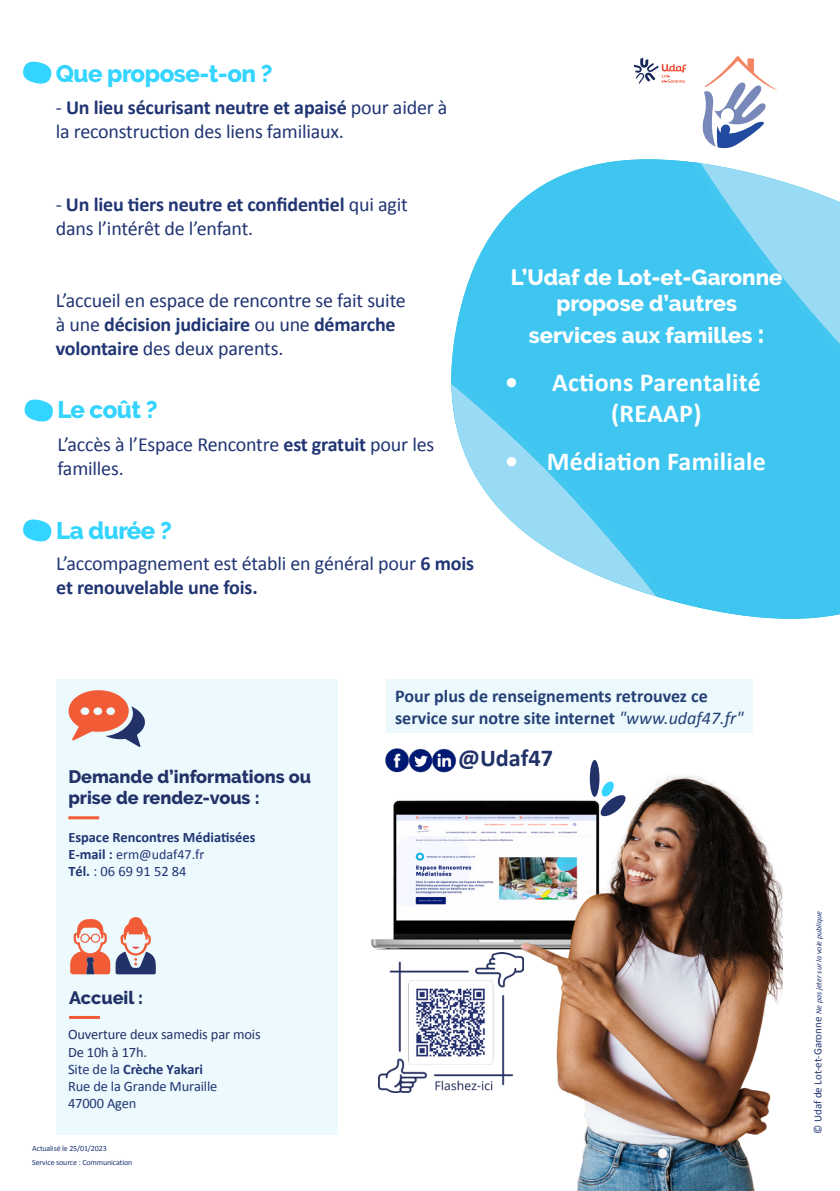
<style>
.page{position:relative;width:840px;height:1191px;background:#fff}
.page>*{position:absolute;margin:0;border:0;box-sizing:border-box;transform-origin:0 0}
.t1{font:700 26px/31.2px "Calibri";letter-spacing:.01em;color:#fff}
.t2{font:700 24.2px "Calibri";color:#223268}
.t3{font:800 24px "Raleway";letter-spacing:-.02em;color:#33d4ff}
.t4{font:800 22px "Raleway";color:#fff}
.t5{font:20px/24px "Calibri";letter-spacing:-.01em;color:#213574}
.t6{font:700 20px "Calibri";letter-spacing:-.01em;color:#213574}
.t7{font:700 18px "Calibri";color:#223268}
.t8{font:800 18px/21.6px "Raleway";color:#223268}
.t9{font:14.4px/17.2px "Calibri";letter-spacing:-.01em;color:#213574}
.t10{font:700 14.4px "Calibri";color:#213574}
.t11{font:14px "Calibri";color:#213574}
.t12{font:italic 8px "Calibri";color:#213574}
.t13{font:8px/14.4px "Calibri";letter-spacing:-.02em;color:#213675}
.s1{font-weight:700}
.s2{font-size:26px}
.s3{font-weight:700;font-size:14.4px}
.s4{color:#223268}
.s5{font-weight:400;font-style:italic}
.s6{font-style:normal;font-size:11px}
</style>
<div class="page">
<svg style="left:451px;top:159px;width:388px;height:460px;fill:#3ec6f0"></svg>
<svg style="left:23px;top:519px;width:28px;height:22px"></svg>
<div style="left:56px;top:679px;width:281px;height:455px;background:#ecf9fd"></div>
<hr style="left:68px;top:816px;width:31px;height:3px;background:#f15c36">
<svg style="left:68px;top:690px;width:77px;height:57px"></svg>
<svg style="left:702px;top:56px;width:74px;height:93px"></svg>
<hr style="left:69px;top:1016px;width:31px;height:3px;background:#f15c36">
<svg style="left:70px;top:917px;width:86px;height:57px"></svg>
<img style="left:371px;top:800px;width:144px;height:150px">
<img style="left:515px;top:760px;width:266px;height:431px">
<img style="left:378px;top:952px;width:144px;height:140px">
<div style="left:589px;top:760px;width:10px;height:37px;background:#223268;border-radius:50%"></div>
<svg style="left:598px;top:780px;width:28px;height:37px"></svg>
<svg style="left:24px;top:399px;width:29px;height:22px"></svg>
<svg style="left:23px;top:62px;width:28px;height:22px"></svg>
<div style="left:386px;top:679px;width:366px;height:54px;background:#ecf9fd"></div>
<img style="left:440px;top:748px;width:17px;height:25px">
<img style="left:416px;top:748px;width:24px;height:25px">
<img style="left:385px;top:748px;width:31px;height:25px">
<img style="left:413px;top:986px;width:73px;height:72px">
<svg style="left:633px;top:58px;width:53px;height:26px"></svg>
<p class="t3" style="left:56px;top:60px;width:218px">Que propose-t-on ?</p>
<p class="t5" style="left:56px;top:95px;width:393px">- <span class="s1">Un lieu sécurisant neutre et apaisé</span> pour aider à la reconstruction des liens familiaux.</p>
<p class="t5" style="left:56px;top:191px;width:353px">- <span class="s1">Un lieu tiers neutre et confidentiel</span> qui agit dans l’intérêt de l’enfant.</p>
<p class="t5" style="left:56px;top:287px;width:351px">L’accueil en espace de rencontre se fait suite à une <span class="s1">décision judiciaire</span> ou une <span class="s1">démarche volontaire</span> des deux parents.</p>
<p class="t3" style="left:57px;top:396px;width:102px">Le coût ?</p>
<p class="t5" style="left:57px;top:432px;width:378px">L’accès à l’Espace Rencontre <span class="s1">est gratuit</span> pour les familles.</p>
<p class="t3" style="left:56px;top:517px;width:117px">La durée ?</p>
<p class="t5" style="left:56px;top:551px;width:419px">L’accompagnement est établi en général pour <span class="s1">6 mois</span></p>
<p class="t6" style="left:56px;top:573px;width:203px">et renouvelable une fois.</p>
<p class="t4" style="left:510px;top:265px;width:273px">L’Udaf de Lot-et-Garonne</p>
<p class="t4" style="left:556px;top:291px;width:182px">propose d’autres</p>
<p class="t4" style="left:528px;top:322px;width:237px">services aux familles <span class="s2">:</span></p>
<p class="t1" style="left:611px;top:366px;width:151px;text-indent:-106px">• Actions Parentalité (REAAP)</p>
<p class="t1" style="left:505px;top:445px;width:262px">• Médiation Familiale</p>
<p class="t8" style="left:68px;top:765px;width:244px">Demande d’informations ou prise de rendez-vous :</p>
<p class="t10" style="left:68px;top:826px;width:188px">Espace Rencontres Médiatisées</p>
<p class="t11" style="left:68px;top:844px;width:137px"><span class="s3">E-mail :</span> erm@udaf47.fr</p>
<p class="t9" style="left:68px;top:862px;width:120px"><span class="s1">Tél.</span> : 06 69 91 52 84</p>
<p class="t8" style="left:69px;top:986px;width:75px">Accueil :</p>
<p class="t9" style="left:68px;top:1025px;width:194px"><span class="s4">Ouverture deux samedis par mois<br>De 10h à 17h.<br></span>Site de la <span class="s1">Crèche Yakari<br></span>Rue de la Grande Muraille<br>47000 Agen</p>
<p class="t13" style="left:32px;top:1141px;width:101px">Actualisé le 25/01/2023<br>Service source : Communication</p>
<p class="t7" style="left:395px;top:683px;width:314px">Pour plus de renseignements retrouvez ce</p>
<p class="t7" style="left:395px;top:705px;width:350px">service sur notre site internet <span class="s5">"www.udaf47.fr"</span></p>
<p class="t2" style="left:458px;top:741px;width:96px">@Udaf47</p>
<p class="t12" style="left:812px;top:1134px;width:225px;rotate:-90deg"><span class="s6">© Udaf de Lot-et-Garonne</span> Ne pas jeter sur la voie publique</p>
</div>
